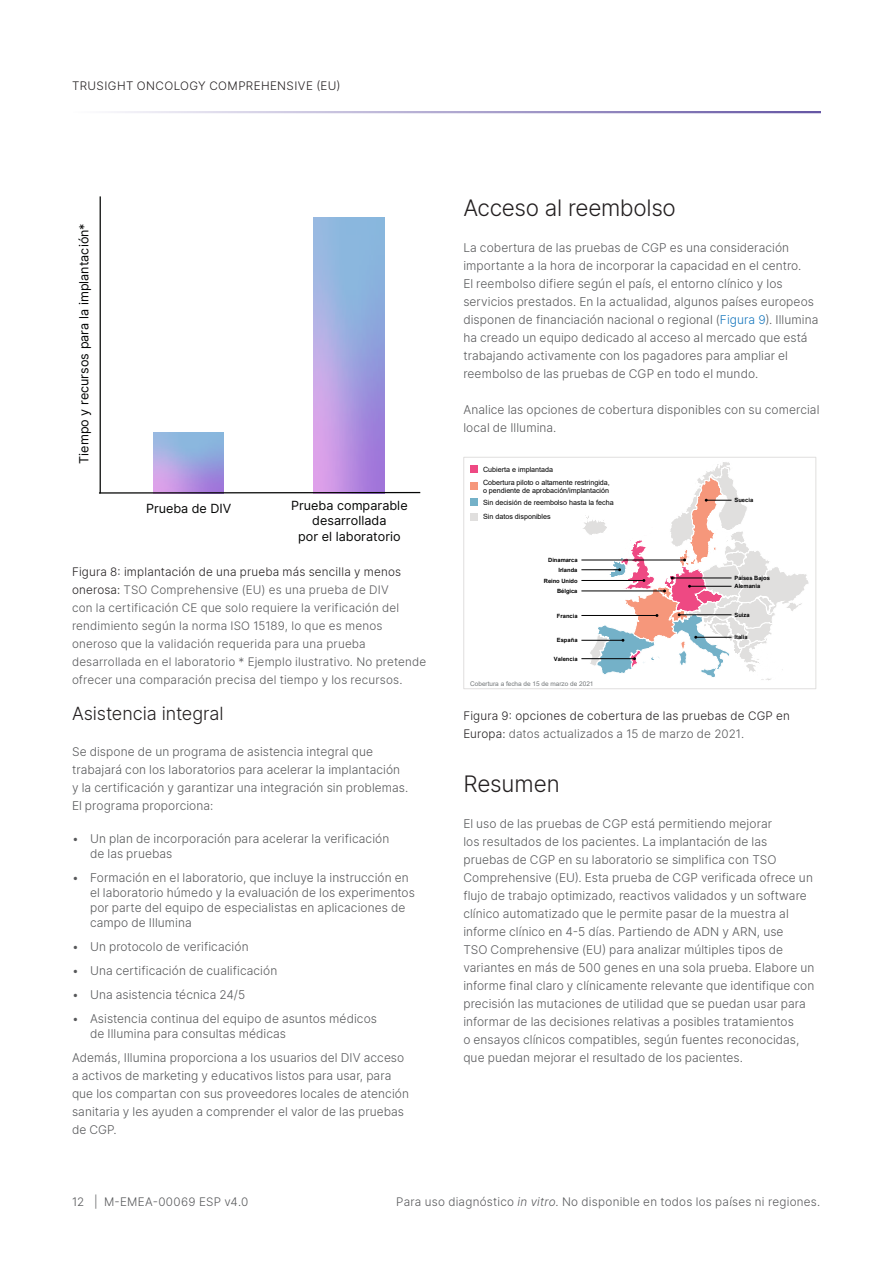
<style>
.page{position:relative;width:893px;height:1263px;background:#fff}
.page>*{position:absolute;margin:0;border:0;box-sizing:border-box;transform-origin:0 0}
.Body_Copy{font:300 22.5px "Inter";letter-spacing:-.015em;color:#231f20}
.Figure_Caption{font:300 22.5px "Inter";letter-spacing:-.005em;color:#231f20}
.B-Head{font:300 18px "Inter";letter-spacing:-.005em;color:#231f20}
.t1{font:12.6px/15.1px "Inter";color:#040504;text-align:center}
.Body_Copy-2{font:300 12px/18px "Inter";letter-spacing:.005em;color:#57585a}
.Figure_Caption-2{font:300 11.7px/18px "Inter";letter-spacing:.02em;color:#57585a}
.Figure_Caption-3{font:300 11.7px/18px "Inter";letter-spacing:.02em;color:#231f20}
.Figure_Caption-4{font:300 11.7px "Inter";letter-spacing:.04em;color:#231f20}
.t2{font:7.2px/12.5px "Arial";letter-spacing:-.005em;color:#000001}
.t3{font:6.45px "Arial";color:#74787a}
.t4{font:700 5.85px/8.1px "Arial";color:#000001}
.s1{color:#231f20}
.s2{color:#1576bd}
.s3{color:#57585a}
.s4{font-style:italic}
</style>
<div class="page">
<hr style="left:72px;top:111px;width:749px;height:2px;background:#6556a4">
<hr style="left:100px;top:196px;width:1px;height:297px;background:#040504">
<hr style="left:99px;top:492px;width:321px;height:2px;background:#040504">
<div style="left:463px;top:457px;width:353px;height:232px;border:1px solid #e0dfde"></div>
<div style="left:470px;top:466px;width:7px;height:7px;background:#ee4983"></div>
<div style="left:470px;top:482px;width:7px;height:7px;background:#f6977b"></div>
<div style="left:471px;top:498px;width:7px;height:8px;background:#74b1c8"></div>
<div style="left:470px;top:513px;width:7px;height:7px;background:#e0dfde"></div>
<svg style="left:581px;top:462px;width:228px;height:218px"></svg>
<p class="Figure_Caption-4" style="left:72px;top:77px;width:270px">TRUSIGHT ONCOLOGY COMPREHENSIVE (EU)</p>
<p class="t1" style="left:77px;top:464px;width:242px;rotate:-90deg">Tiempo y recursos para la implantación*</p>
<p class="t1" style="left:146px;top:501px;width:87px">Prueba de DIV</p>
<p class="t1" style="left:291px;top:498px;width:118px">Prueba comparable desarrollada<br>por el laboratorio</p>
<p class="Figure_Caption-2" style="left:72px;top:563px;width:356px"><span class="s1">Figura 8: implantación de una prueba más sencilla y menos onerosa:</span> TSO Comprehensive (EU) es una prueba de DIV<br>con la certificación CE que solo requiere la verificación del rendimiento según la norma ISO 15189, lo que es menos oneroso que la validación requerida para una prueba desarrollada en el laboratorio * Ejemplo ilustrativo. No pretende ofrecer una comparación precisa del tiempo y los recursos.</p>
<p class="B-Head" style="left:72px;top:701px;width:153px">Asistencia integral</p>
<p class="Body_Copy-2" style="left:72px;top:742px;width:338px">Se dispone de un programa de asistencia integral que trabajará con los laboratorios para acelerar la implantación y la certificación y garantizar una integración sin problemas.<br>El programa proporciona:</p>
<p class="Body_Copy-2" style="left:90px;top:831px;width:301px;line-height:15px;text-indent:-18px">• Un plan de incorporación para acelerar la verificación de las pruebas</p>
<p class="Body_Copy-2" style="left:90px;top:870px;width:326px;line-height:15px;text-indent:-18px">• Formación en el laboratorio, que incluye la instrucción en el laboratorio húmedo y la evaluación de los experimentos por parte del equipo de especialistas en aplicaciones de campo de Illumina</p>
<p class="Body_Copy-2" style="left:72px;top:937px;width:178px">• Un protocolo de verificación</p>
<p class="Body_Copy-2" style="left:72px;top:961px;width:207px">• Una certificación de cualificación</p>
<p class="Body_Copy-2" style="left:72px;top:985px;width:175px">• Una asistencia técnica 24/5</p>
<p class="Body_Copy-2" style="left:90px;top:1011px;width:288px;line-height:15px;text-indent:-18px">• Asistencia continua del equipo de asuntos médicos de Illumina para consultas médicas</p>
<p class="Body_Copy-2" style="left:72px;top:1048px;width:338px">Además, Illumina proporciona a los usuarios del DIV acceso a activos de marketing y educativos listos para usar, para que los compartan con sus proveedores locales de atención sanitaria y les ayuden a comprender el valor de las pruebas de CGP.</p>
<p class="Body_Copy" style="left:463px;top:192px;width:214px">Acceso al reembolso</p>
<p class="Body_Copy-2" style="left:463px;top:238px;width:356px">La cobertura de las pruebas de CGP es una consideración importante a la hora de incorporar la capacidad en el centro.<br>El reembolso difiere según el país, el entorno clínico y los servicios prestados. En la actualidad, algunos países europeos disponen de financiación nacional o regional (<span class="s2">Figura 9</span>). Illumina ha creado un equipo dedicado al acceso al mercado que está trabajando activamente con los pagadores para ampliar el reembolso de las pruebas de CGP en todo el mundo.</p>
<p class="Body_Copy-2" style="left:463px;top:400px;width:358px">Analice las opciones de cobertura disponibles con su comercial local de Illumina.</p>
<p class="t2" style="left:483px;top:463px;width:128px">Cubierta e implantada<br>Cobertura piloto o altamente restringida,</p>
<p class="t2" style="left:483px;top:485px;width:132px;line-height:11.6px">o pendiente de aprobación/implantación<br>Sin decisión de reembolso hasta la fecha</p>
<p class="t2" style="left:483px;top:511px;width:69px">Sin datos disponibles</p>
<p class="t4" style="left:548px;top:556px;width:31px">Dinamarca</p>
<p class="t4" style="left:558px;top:566px;width:21px">Irlanda</p>
<p class="t4" style="left:557px;top:587px;width:22px">Bélgica</p>
<p class="t4" style="left:544px;top:576px;width:35px">Reino Unido</p>
<p class="t4" style="left:557px;top:611px;width:22px">Francia</p>
<p class="t4" style="left:557px;top:636px;width:22px">España</p>
<p class="t4" style="left:554px;top:655px;width:25px">Valencia</p>
<p class="t3" style="left:470px;top:679px;width:125px">Cobertura a fecha de 15 de marzo de 2021</p>
<p class="t4" style="left:734px;top:496px;width:20px">Suecia</p>
<p class="t4" style="left:734px;top:574px;width:37px">Países Bajos<br>Alemania</p>
<p class="t4" style="left:734px;top:611px;width:17px">Suiza</p>
<p class="t4" style="left:734px;top:633px;width:15px">Italia</p>
<p class="Figure_Caption-3" style="left:463px;top:707px;width:328px">Figura 9: opciones de cobertura de las pruebas de CGP en<br>Europa: <span class="s3">datos actualizados a 15 de marzo de 2021.</span></p>
<p class="Figure_Caption" style="left:463px;top:768px;width:98px">Resumen</p>
<p class="Body_Copy-2" style="left:463px;top:814px;width:353px">El uso de las pruebas de CGP está permitiendo mejorar<br>los resultados de los pacientes. La implantación de las pruebas de CGP en su laboratorio se simplifica con TSO Comprehensive (EU). Esta prueba de CGP verificada ofrece un flujo de trabajo optimizado, reactivos validados y un software clínico automatizado que le permite pasar de la muestra al informe clínico en 4-5 días. Partiendo de ADN y ARN, use<br>TSO Comprehensive (EU) para analizar múltiples tipos de variantes en más de 500 genes en una sola prueba. Elabore un informe final claro y clínicamente relevante que identifique con precisión las mutaciones de utilidad que se puedan usar para informar de las decisiones relativas a posibles tratamientos<br>o ensayos clínicos compatibles, según fuentes reconocidas, que puedan mejorar el resultado de los pacientes.</p>
<p class="Figure_Caption-2" style="left:72px;top:1193px;width:178px">12 | M-EMEA-00069 ESP v4.0</p>
<p class="Figure_Caption-2" style="left:396px;top:1193px;width:426px">Para uso diagnóstico <span class="s4">in vitro</span>. No disponible en todos los países ni regiones.</p>
</div>
